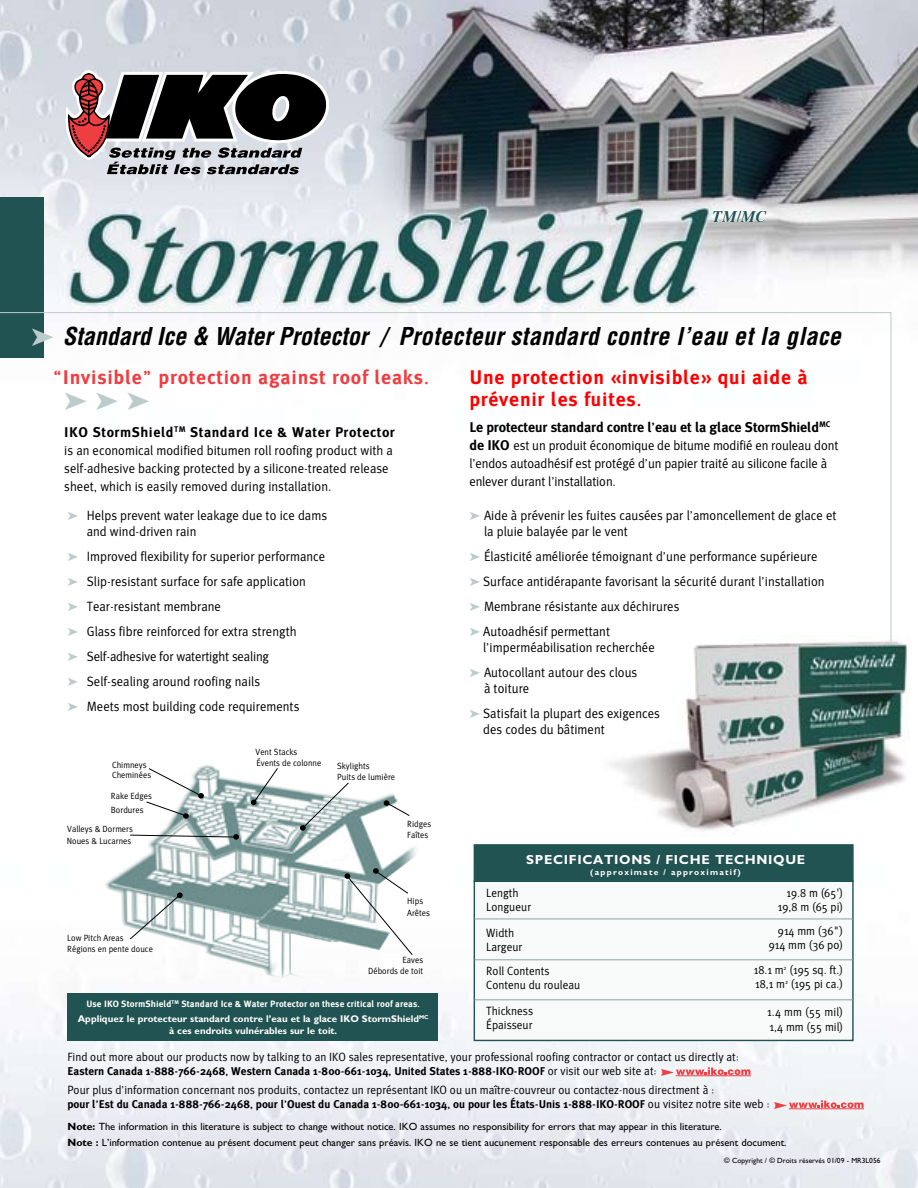
<style>
.page{position:relative;width:918px;height:1188px;background:#fff}
.page>*{position:absolute;margin:0;border:0;box-sizing:border-box;transform-origin:0 0}
.t1{font:25.5px "Zapf Dingbats ITC";color:#bccbcb}
.t2{font:italic 700 condensed 24px "Helvetica LT Std";letter-spacing:.02em;color:#000}
.t3{font:21px/22.5px "Meta Plus Bold Ford";letter-spacing:.035em;color:#f00}
.t4{font:21px "Meta Plus Bold Ford";letter-spacing:.035em;color:#ef3e42}
.t5{font:italic 700 16.2px "Times";color:#215352}
.t6{font:15px "Meta Plus Bold Ford";letter-spacing:-.01em;color:#000}
.t7{font:15px "Meta Plus Bold Ford";letter-spacing:.035em;color:#000}
.t8{font:13.5px/24.9px "Meta Plus Normal Ford";color:#000}
.t9{font:700 13.2px "Gill Sans CE";letter-spacing:.05em;color:#fff}
.t10{font:12px/14.1px "Meta Plus Normal Ford";color:#000}
.t11{font:12px "Meta Plus Bold Ford";color:#000}
.t12{font:10.5px "Gill Sans Std";color:#000}
.t13{font:700 9.75px/11.7px "Gill Sans CE";color:#fff;text-align:center}
.t14{font:9.75px "Meta Plus Bold Ford";letter-spacing:.01em;color:#fff}
.t15{font:9px/10.9px "Meta Plus Normal Ford";color:#000}
.t16{font:700 8.4px "Gill Sans CE";letter-spacing:.15em;color:#fff}
.t17{font:7.5px "Gill Sans Std";color:#000}
.s1{color:#bccbcb}
.s2{font-family:"Meta Plus Bold Ford";font-size:15px}
.s3{font-family:"Meta Plus Normal Ford"}
.s4{font-family:"Gill Sans CE";font-weight:700}
</style>
<div class="page">
<img style="left:0;top:0;width:918px;height:1188px">
<img style="left:600px;top:635px;width:318px;height:202px">
<div style="left:0;top:197px;width:43px;height:161px;background:#215352"></div>
<svg style="left:0;top:312px;width:892px;height:330px"></svg>
<svg style="left:66px;top:70px;width:263px;height:104px;background:#70696c"></svg>
<div style="left:68px;top:993px;width:370px;height:48px;background:#215352"></div>
<svg style="left:712px;top:205px;width:56px;height:22px"></svg>
<img style="left:105px;top:764px;width:313px;height:220px">
<svg style="left:251px;top:768px;width:27px;height:37px"></svg>
<svg style="left:384px;top:800px;width:26px;height:16px"></svg>
<svg style="left:146px;top:768px;width:58px;height:51px"></svg>
<svg style="left:300px;top:782px;width:49px;height:49px"></svg>
<svg style="left:130px;top:834px;width:109px;height:6px"></svg>
<svg style="left:345px;top:868px;width:68px;height:87px"></svg>
<svg style="left:130px;top:892px;width:53px;height:48px"></svg>
<div style="left:65px;top:932px;width:58px;height:10px;background:#fff"></div>
<div style="left:65px;top:945px;width:85px;height:10px;background:#fff"></div>
<div style="left:384px;top:954px;width:23px;height:10px;background:#fff"></div>
<div style="left:368px;top:966px;width:55px;height:10px;background:#fff"></div>
<div style="left:474px;top:880px;width:380px;height:161px;background:#f8fafa;border:1px solid #215352"></div>
<div style="left:474px;top:844px;width:380px;height:38px;background:#215352;border:1px solid #215352"></div>
<hr style="left:475px;top:999px;width:378px;height:1px;background:#90a9a8">
<hr style="left:475px;top:959px;width:378px;height:1px;background:#90a9a8">
<hr style="left:475px;top:918px;width:378px;height:1px;background:#90a9a8">
<svg style="left:774px;top:1100px;width:90px;height:10px"></svg>
<hr style="left:817px;top:1109px;width:47px;height:1px;background:#ef3e42">
<svg style="left:661px;top:1067px;width:90px;height:9px"></svg>
<hr style="left:704px;top:1075px;width:47px;height:1px;background:#ef3e42">
<p class="t5" style="left:712px;top:201px;width:55px">TM/MC</p>
<h2 class="t2" style="left:31px;top:321px;width:811px"><span class="s1">➤</span> Standard Ice &amp; Water Protector / Protecteur standard contre l’eau et la glace</h2>
<h3 class="t4" style="left:52px;top:365px;width:378px">“Invisible” protection against roof leaks.</h3>
<h3 class="t3" style="left:469px;top:366px;width:340px">Une protection «invisible» qui aide à prévenir les fuites.</h3>
<p class="t7" style="left:64px;top:424px;width:332px">IKO StormShield<sup>TM</sup> Standard Ice &amp; Water Protector</p>
<p class="t8" style="left:64px;top:441px;width:330px;line-height:18px">is an economical modified bitumen roll roofing product with a self-adhesive backing protected by a silicone-treated release sheet, which is easily removed during installation.</p>
<h1 class="t1" style="left:64px;top:389px;width:87px">➤ ➤ ➤</h1>
<p class="t6" style="left:469px;top:419px;width:362px">Le protecteur standard contre l’eau et la glace StormShield<sup>MC</sup></p>
<p class="t8" style="left:469px;top:436px;width:371px;line-height:18px"><span class="s2">de IKO</span> est un produit économique de bitume modifié en rouleau dont l’endos autoadhésif est protégé d’un papier traité au silicone facile à enlever durant l’installation.</p>
<p class="t8" style="left:87px;top:507px;width:242px;line-height:16.2px;text-indent:-19px"><span class="s1">➤</span> Helps prevent water leakage due to ice dams and wind-driven rain</p>
<p class="t8" style="left:68px;top:544px;width:259px"><span class="s1">➤</span> Improved flexibility for superior performance <span class="s1">➤</span> Slip-resistant surface for safe application<br><span class="s1">➤</span> Tear-resistant membrane<br><span class="s1">➤</span> Glass fibre reinforced for extra strength<br><span class="s1">➤</span> Self-adhesive for watertight sealing<br><span class="s1">➤</span> Self-sealing around roofing nails<br><span class="s1">➤</span> Meets most building code requirements</p>
<p class="t15" style="left:112px;top:759px;width:41px">Chimneys<br>Cheminées</p>
<p class="t15" style="left:111px;top:789px;width:43px;line-height:13.6px">Rake Edges<br>Bordures</p>
<p class="t15" style="left:67px;top:822px;width:68px;line-height:12.1px">Valleys &amp; Dormers<br>Noues &amp; Lucarnes</p>
<p class="t15" style="left:256px;top:746px;width:67px">Vent Stacks<br>Évents de colonne</p>
<p class="t15" style="left:337px;top:760px;width:60px">Skylights<br>Puits de lumière</p>
<p class="t15" style="left:407px;top:818px;width:26px">Ridges<br>Faîtes</p>
<p class="t15" style="left:67px;top:932px;width:87px">Low Pitch Areas<br>Régions en pente douce</p>
<p class="t15" style="left:407px;top:895px;width:24px;line-height:11.6px">Hips<br>Arêtes</p>
<p class="t15" style="left:368px;top:955px;width:57px;text-align:right">Eaves<br>Débords de toit</p>
<p class="t14" style="left:86px;top:998px;width:335px">Use IKO StormShield<sup>TM</sup> Standard Ice &amp; Water Protector on these critical roof areas.</p>
<p class="t13" style="left:78px;top:1013px;width:352px">Appliquez le protecteur standard contre l’eau et la glace IKO StormShield<sup>MC </sup>à ces endroits vulnérables sur le toit.</p>
<p class="t8" style="left:484px;top:507px;width:354px;line-height:16.2px;text-indent:-15px"><span class="s1">➤</span> Aide à prévenir les fuites causées par l’amoncellement de glace et la pluie balayée par le vent</p>
<p class="t8" style="left:469px;top:544px;width:357px"><span class="s1">➤</span> Élasticité améliorée témoignant d’une performance supérieure <span class="s1">➤</span> Surface antidérapante favorisant la sécurité durant l’installation <span class="s1">➤</span> Membrane résistante aux déchirures<br><span class="s1">➤</span> Autoadhésif permettant</p>
<p class="t8" style="left:469px;top:635px;width:187px;text-indent:14px">l’imperméabilisation recherchée <span class="s1">➤</span> Autocollant autour des clous</p>
<p class="t8" style="left:469px;top:676px;width:192px;text-indent:15px">à toiture<br><span class="s1">➤</span> Satisfait la plupart des exigences</p>
<p class="t8" style="left:483px;top:717px;width:123px">des codes du bâtiment</p>
<p class="t9" style="left:526px;top:851px;width:280px">SPECIFICATIONS / FICHE TECHNIQUE</p>
<p class="t10" style="left:486px;top:886px;width:46px">Length<br>Longueur</p>
<p class="t10" style="left:486px;top:925px;width:38px">Width<br>Largeur</p>
<p class="t10" style="left:486px;top:964px;width:96px">Roll Contents<br>Contenu du rouleau</p>
<p class="t10" style="left:486px;top:1004px;width:48px">Thickness<br>Épaisseur</p>
<p class="t16" style="left:590px;top:867px;width:152px">(approximate / approximatif)</p>
<p class="t10" style="left:778px;top:886px;width:67px;text-align:right">19.8 m (65')<br>19,8 m (65 pi)</p>
<p class="t10" style="left:769px;top:924px;width:76px;text-align:right">914 mm (36")<br>914 mm (36 po)</p>
<p class="t10" style="left:754px;top:962px;width:91px">18.1 m<sup>2</sup> (195 sq. ft.)<br>18,1 m<sup>2</sup> (195 pi ca.)</p>
<p class="t10" style="left:767px;top:1005px;width:78px">1.4 mm (55 mil)<br>1,4 mm (55 mil)</p>
<p class="t10" style="left:68px;top:1050px;width:673px">Find out more about our products now by talking to an IKO sales representative, your professional roofing contractor or contact us directly at:</p>
<p class="t11" style="left:68px;top:1065px;width:591px">Eastern Canada 1-888-766-2468, Western Canada 1-800-661-1034, United States 1-888-IKO-ROOF <span class="s3">or visit our web site at:</span></p>
<p class="t10" style="left:68px;top:1083px;width:649px">Pour plus d’information concernant nos produits, contactez un représentant IKO ou un maître-couvreur ou contactez-nous directment à :</p>
<p class="t11" style="left:68px;top:1098px;width:704px">pour l’Est du Canada 1-888-766-2468, pour l’Ouest du Canada 1-800-661-1034, ou pour les États-Unis 1-888-IKO-ROOF <span class="s3">ou visitez notre site web :</span></p>
<p class="t12" style="left:68px;top:1120px;width:656px"><span class="s4">Note:</span> The information in this literature is subject to change without notice. IKO assumes no responsibility for errors that may appear in this literature.</p>
<p class="t12" style="left:68px;top:1137px;width:721px"><span class="s4">Note :</span> L’information contenue au présent document peut changer sans préavis. IKO ne se tient aucunement responsable des erreurs contenues au présent document.</p>
<p class="t17" style="left:724px;top:1156px;width:158px">© Copyright / © Droits réservés 01/09 - MR3L056</p>
</div>
